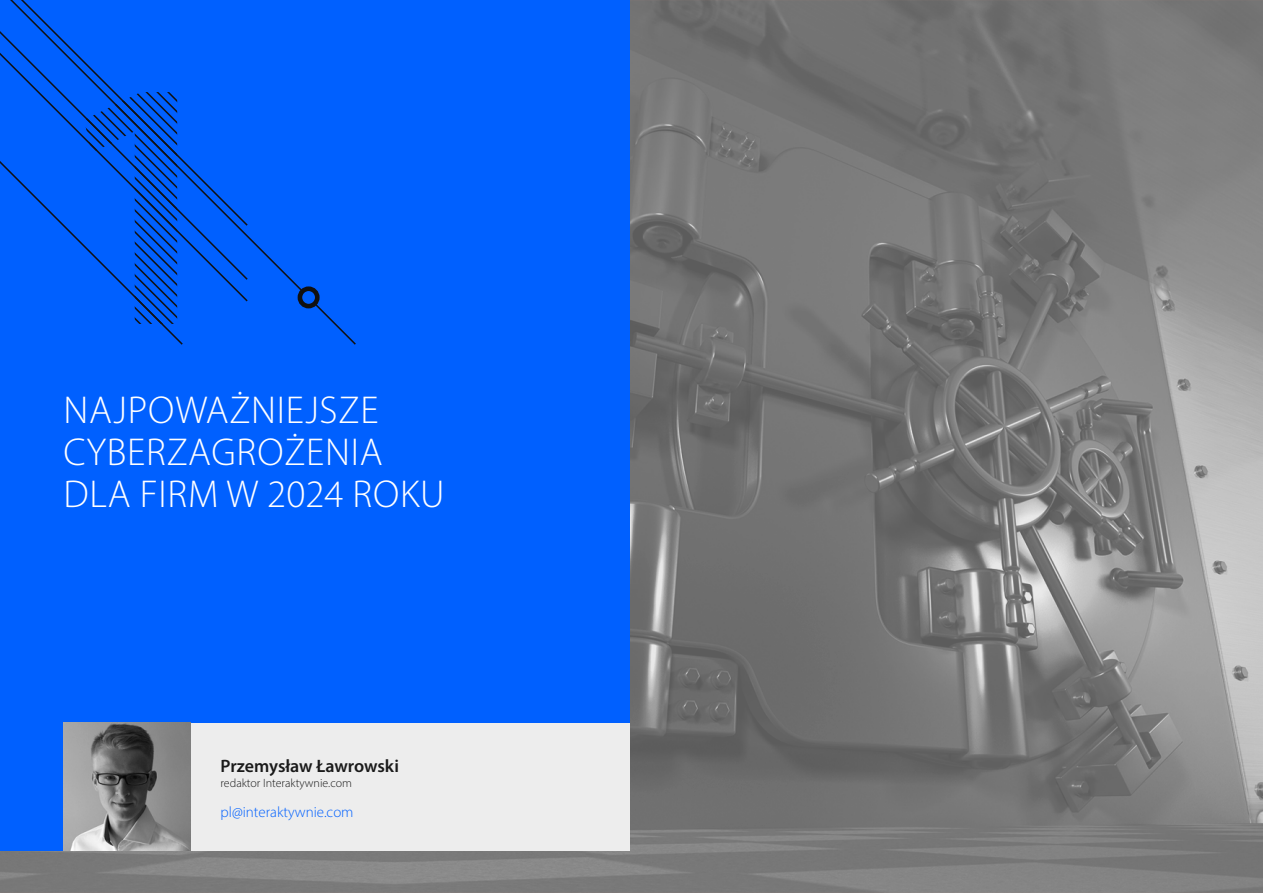
<style>
.page{position:relative;width:1263px;height:893px;background:#fff}
.page>*{position:absolute;margin:0;border:0;box-sizing:border-box;transform-origin:0 0}
.t1{font:300 39px/42px "Myriad Pro";letter-spacing:.02em;color:#fff}
.t2{font:600 18px "Myriad Pro";letter-spacing:-.005em;color:#1a1a1a}
.t3{font:300 15px "Myriad Pro";color:#0060ff}
.t4{font:300 12px "Myriad Pro";color:#1a1a1a}
</style>
<div class="page">
<img style="left:0;top:0;width:1263px;height:893px">
<div style="left:0;top:0;width:629px;height:850px;background:#0060ff"></div>
<div style="left:63px;top:723px;width:566px;height:127px;background:#ededed"></div>
<svg style="left:313px;top:304px;width:43px;height:41px"></svg>
<svg style="left:184px;top:161px;width:65px;height:141px"></svg>
<svg style="left:0;top:0;width:184px;height:345px"></svg>
<div style="left:298px;top:286px;width:22px;height:22px;border:5px solid #111;border-radius:50%"></div>
<img style="left:63px;top:723px;width:127px;height:127px">
<p class="t1" style="left:63px;top:389px;width:383px">NAJPOWAŻNIEJSZE<br>CYBERZAGROŻENIA<br>DLA FIRM W 2024 ROKU</p>
<p class="t2" style="left:221px;top:755px;width:180px">Przemysław Ławrowski</p>
<p class="t4" style="left:221px;top:776px;width:133px">redaktor Interaktywnie.com</p>
<p class="t3" style="left:221px;top:803px;width:135px">pl@interaktywnie.com</p>
</div>
